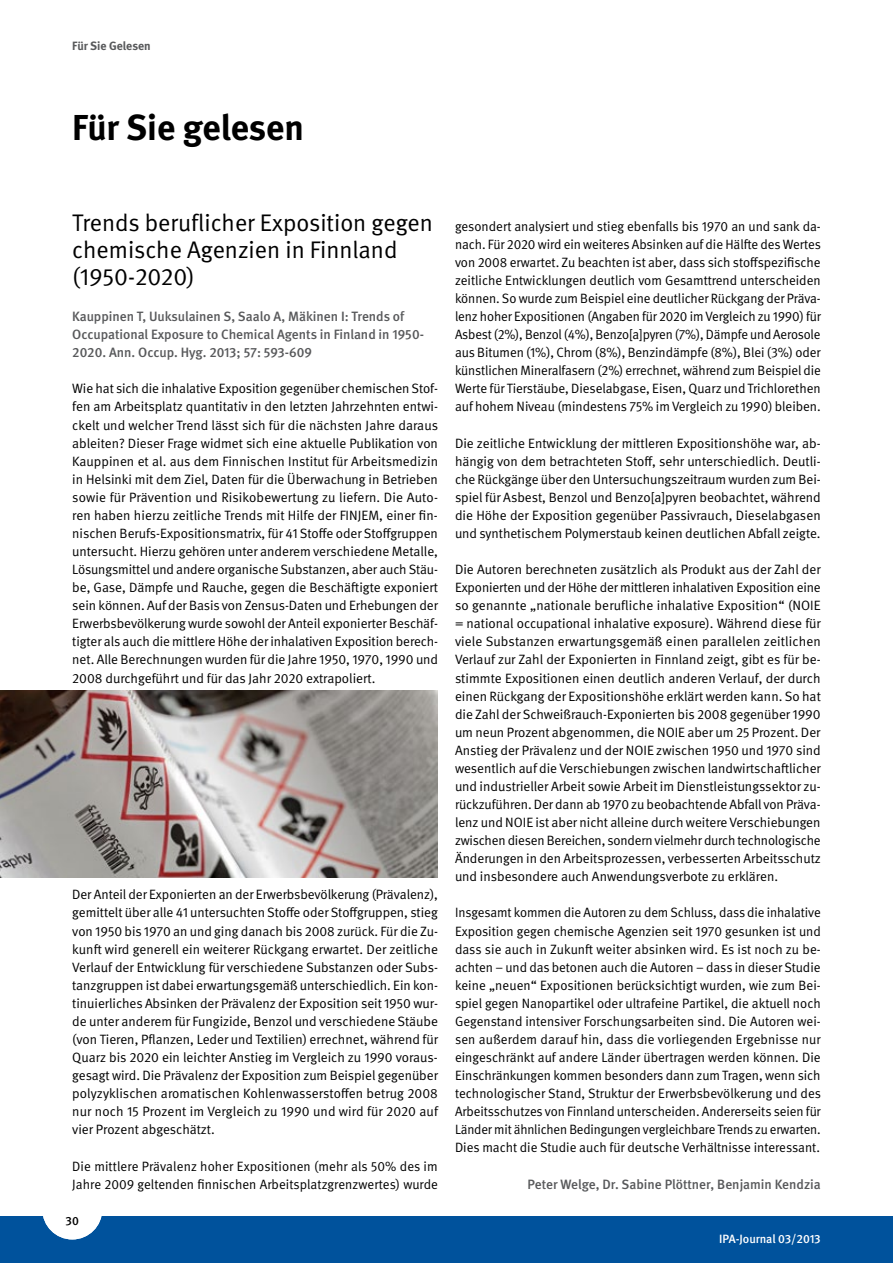
<style>
.page{position:relative;width:893px;height:1263px;background:#fff}
.page>*{position:absolute;margin:0;border:0;box-sizing:border-box;transform-origin:0 0}
.t1{font:700 36px "DGUV Meta";color:#000}
.t2{font:24px/27px "DGUV Meta";color:#000}
.t3{font:13.5px/18px "DGUV Meta";color:#000;text-align:justify}
.t4{font:500 13.5px/18px "DGUV Meta";color:#58595b}
.t5{font:500 12px "DGUV Meta";letter-spacing:-.005em;color:#fff}
.t6{font:700 12px "DGUV Meta";color:#58595b}
.t7{font:500 12px "DGUV Meta";color:#000}
</style>
<div class="page">
<div style="left:0;top:1216px;width:893px;height:47px;background:#00529c"></div>
<div style="left:42px;top:1179px;width:60px;height:60px;background:#fff;border-radius:50%"></div>
<img style="left:0;top:690px;width:438px;height:187px">
<p class="t6" style="left:72px;top:39px;width:80px">Für Sie Gelesen</p>
<h1 class="t1" style="left:72px;top:106px;width:233px">Für Sie gelesen</h1>
<h2 class="t2" style="left:72px;top:209px;width:362px">Trends beruflicher Exposition gegen chemische Agenzien in Finnland (1950-2020)</h2>
<p class="t4" style="left:72px;top:308px;width:353px">Kauppinen T, Uuksulainen S, Saalo A, Mäkinen I: Trends of<br>Occupational Exposure to Chemical Agents in Finland in 1950-<br>2020. Ann. Occup. Hyg. 2013; 57: 593-609</p>
<p class="t3" style="left:72px;top:380px;width:367px">Wie hat sich die inhalative Exposition gegenüber chemischen Stof&shy;fen am Arbeitsplatz quantitativ in den letzten Jahrzehnten entwi&shy;ckelt und welcher Trend lässt sich für die nächsten Jahre daraus ableiten? Dieser Frage widmet sich eine aktuelle Publikation von Kauppinen et al. aus dem Finnischen Institut für Arbeitsmedizin in Helsinki mit dem Ziel, Daten für die Überwachung in Betrieben sowie für Prävention und Risikobewertung zu liefern. Die Auto&shy;ren haben hierzu zeitliche Trends mit Hilfe der FINJEM, einer fin&shy;nischen Berufs-Expositionsmatrix, für 41 Stoffe oder Stoffgruppen untersucht. Hierzu gehören unter anderem verschiedene Metalle, Lösungsmittel und andere organische Substanzen, aber auch Stäu&shy;be, Gase, Dämpfe und Rauche, gegen die Beschäftigte exponiert sein können. Auf der Basis von Zensus-Daten und Erhebungen der Erwerbsbevölkerung wurde sowohl der Anteil exponierter Beschäf&shy;tigter als auch die mittlere Höhe der inhalativen Exposition berech&shy;net. Alle Berechnungen wurden für die Jahre 1950, 1970, 1990 und 2008 durchgeführt und für das Jahr 2020 extrapoliert.</p>
<p class="t3" style="left:72px;top:886px;width:367px">Der Anteil der Exponierten an der Erwerbsbevölkerung (Prävalenz), gemittelt über alle 41 untersuchten Stoffe oder Stoffgruppen, stieg von 1950 bis 1970 an und ging danach bis 2008 zurück. Für die Zu&shy;kunft wird generell ein weiterer Rückgang erwartet. Der zeitliche Verlauf der Entwicklung für verschiedene Substanzen oder Subs&shy;tanzgruppen ist dabei erwartungsgemäß unterschiedlich. Ein kon&shy;tinuierliches Absinken der Prävalenz der Exposition seit 1950 wur&shy;de unter anderem für Fungizide, Benzol und verschiedene Stäube (von Tieren, Pflanzen, Leder und Textilien) errechnet, während für Quarz bis 2020 ein leichter Anstieg im Vergleich zu 1990 voraus&shy;gesagt wird. Die Prävalenz der Exposition zum Beispiel gegenüber polyzyklischen aromatischen Kohlenwasserstoffen betrug 2008 nur noch 15 Prozent im Vergleich zu 1990 und wird für 2020 auf vier Prozent abgeschätzt.</p>
<p class="t3" style="left:72px;top:1157px;width:367px">Die mittlere Prävalenz hoher Expositionen (mehr als 50% des im<br>Jahre 2009 geltenden finnischen Arbeitsplatzgrenzwertes) wurde</p>
<p class="t7" style="left:66px;top:1213px;width:15px">30</p>
<p class="t3" style="left:455px;top:217px;width:367px">gesondert analysiert und stieg ebenfalls bis 1970 an und sank da&shy;nach. Für 2020 wird ein weiteres Absinken auf die Hälfte des Wertes von 2008 erwartet. Zu beachten ist aber, dass sich stoffspezifische zeitliche Entwicklungen deutlich vom Gesamttrend unterscheiden können. So wurde zum Beispiel eine deutlicher Rückgang der Präva&shy;lenz hoher Expositionen (Angaben für 2020 im Vergleich zu 1990) für Asbest (2%), Benzol (4%), Benzo[a]pyren (7%), Dämpfe und Aerosole aus Bitumen (1%), Chrom (8%), Benzindämpfe (8%), Blei (3%) oder künstlichen Mineralfasern (2%) errechnet, während zum Beispiel die Werte für Tierstäube, Dieselabgase, Eisen, Quarz und Trichlorethen auf hohem Niveau (mindestens 75% im Vergleich zu 1990) bleiben.</p>
<p class="t3" style="left:455px;top:434px;width:367px">Die zeitliche Entwicklung der mittleren Expositionshöhe war, ab&shy;hängig von dem betrachteten Stoff, sehr unterschiedlich. Deutli&shy;che Rückgänge über den Untersuchungszeitraum wurden zum Bei&shy;spiel für Asbest, Benzol und Benzo[a]pyren beobachtet, während die Höhe der Exposition gegenüber Passivrauch, Dieselabgasen und synthetischem Polymerstaub keinen deutlichen Abfall zeigte.</p>
<p class="t3" style="left:455px;top:561px;width:367px">Die Autoren berechneten zusätzlich als Produkt aus der Zahl der Exponierten und der Höhe der mittleren inhalativen Exposition eine so genannte „nationale berufliche inhalative Exposition“ (NOIE = national occupational inhalative exposure). Während diese für viele Substanzen erwartungsgemäß einen parallelen zeitlichen Verlauf zur Zahl der Exponierten in Finnland zeigt, gibt es für be&shy;stimmte Expositionen einen deutlich anderen Verlauf, der durch einen Rückgang der Expositionshöhe erklärt werden kann. So hat die Zahl der Schweißrauch-Exponierten bis 2008 gegenüber 1990 um neun Prozent abgenommen, die NOIE aber um 25 Prozent. Der Anstieg der Prävalenz und der NOIE zwischen 1950 und 1970 sind wesentlich auf die Verschiebungen zwischen landwirtschaftlicher und industrieller Arbeit sowie Arbeit im Dienstleistungssektor zu&shy;rückzuführen. Der dann ab 1970 zu beobachtende Abfall von Präva&shy;lenz und NOIE ist aber nicht alleine durch weitere Verschiebungen zwischen diesen Bereichen, sondern vielmehr durch technologische Änderungen in den Arbeitsprozessen, verbesserten Arbeitsschutz und insbesondere auch Anwendungsverbote zu erklären.</p>
<p class="t3" style="left:455px;top:904px;width:367px">Insgesamt kommen die Autoren zu dem Schluss, dass die inhalative Exposition gegen chemische Agenzien seit 1970 gesunken ist und dass sie auch in Zukunft weiter absinken wird. Es ist noch zu be&shy;achten – und das betonen auch die Autoren – dass in dieser Studie keine „neuen“ Expositionen berücksichtigt wurden, wie zum Bei&shy;spiel gegen Nanopartikel oder ultrafeine Partikel, die aktuell noch Gegenstand intensiver Forschungsarbeiten sind. Die Autoren wei&shy;sen außerdem darauf hin, dass die vorliegenden Ergebnisse nur eingeschränkt auf andere Länder übertragen werden können. Die Einschränkungen kommen besonders dann zum Tragen, wenn sich technologischer Stand, Struktur der Erwerbsbevölkerung und des Arbeitsschutzes von Finnland unterscheiden. Andererseits seien für Länder mit ähnlichen Bedingungen vergleichbare Trends zu erwarten.<br>Dies macht die Studie auch für deutsche Verhältnisse interessant.</p>
<p class="t4" style="left:527px;top:1175px;width:295px">Peter Welge, Dr. Sabine Plöttner, Benjamin Kendzia</p>
<p class="t5" style="left:719px;top:1232px;width:103px">IPA-Journal 03/2013</p>
</div>
